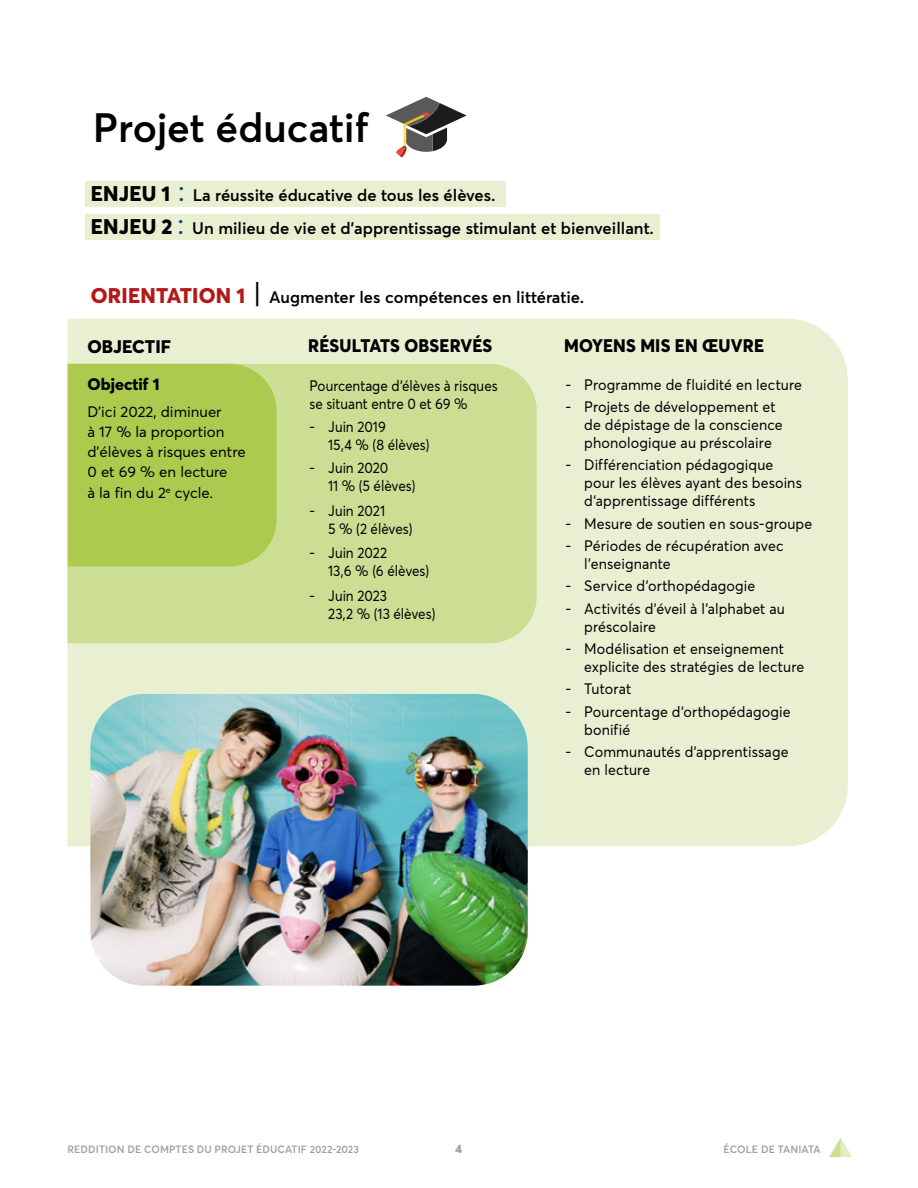
<style>
.page{position:relative;width:918px;height:1188px;background:#fff}
.page>*{position:absolute;margin:0;border:0;box-sizing:border-box;transform-origin:0 0}
.t1{font:600 40.5px "Averta";color:#000}
.t2{font:800 18px "Averta";letter-spacing:.01em;color:#000;scale:.96 1}
.t3{font:800 18px "Averta";letter-spacing:.01em;color:#000}
.t4{font:600 16.5px/33px "Averta";color:#000}
.t5{font:800 16.5px "Averta";color:#000}
.t6{font:15px/18px "Averta";letter-spacing:.005em;color:#000;scale:.95 1}
.t7{font:15px/18px "Averta";letter-spacing:.005em;color:#000;scale:.9 1}
.t8{font:15px/20.2px "Averta";letter-spacing:.005em;color:#000}
.t9{font:900 12px "Averta";color:#9f9f9f}
.t10{font:600 10.5px "Averta";letter-spacing:.01em;color:#9f9f9f}
.s1{font-weight:800;font-size:21px}
.s2{font-weight:400;font-size:28.5px;color:#004289}
.s3{font-weight:800;font-size:21px;color:#b21917}
.s4{font-weight:400;font-size:28.5px}
</style>
<div class="page">
<div style="left:85px;top:181px;width:420px;height:25px;background:#e9f0d2"></div>
<div style="left:85px;top:214px;width:575px;height:26px;background:#e9f0d2"></div>
<div style="left:10px;top:319px;width:838px;height:527px;background:#e9f0d2;border-radius:61px"></div>
<div style="left:67px;top:364px;width:470px;height:279px;background:#ccde94"></div>
<div style="left:67px;top:364px;width:210px;height:202px;background:#accb4e"></div>
<div style="left:10px;top:319px;width:57px;height:527px;background:#fff"></div>
<svg style="left:386px;top:97px;width:81px;height:61px"></svg>
<svg style="left:829px;top:1137px;width:23px;height:20px"></svg>
<img style="left:90px;top:694px;width:438px;height:292px">
<h1 class="t1" style="left:93px;top:102px;width:278px">Projet éducatif</h1>
<p class="t4" style="left:91px;top:178px;width:565px"><span class="s1">ENJEU 1</span> <span class="s2">:</span> La réussite éducative de tous les élèves.<br><span class="s1">ENJEU 2</span> <span class="s2">:</span> Un milieu de vie et d’apprentissage stimulant et bienveillant.</p>
<p class="t4" style="left:91px;top:281px;width:495px"><span class="s3">ORIENTATION 1</span> <span class="s4">|</span> Augmenter les compétences en littératie.</p>
<p class="t3" style="left:87px;top:335px;width:85px">OBJECTIF</p>
<p class="t5" style="left:88px;top:373px;width:73px">Objectif 1</p>
<p class="t8" style="left:87px;top:401px;width:160px">D’ici 2022, diminuer<br>à 17 % la proportion d’élèves à risques entre<br>0 et 69 % en lecture<br>à la fin du 2<sup>e</sup> cycle.</p>
<p class="t2" style="left:308px;top:334px;width:193px">RÉSULTATS OBSERVÉS</p>
<p class="t7" style="left:309px;top:376px;width:211px">Pourcentage d’élèves à risques se situant entre 0 et 69 %</p>
<p class="t7" style="left:328px;top:418px;width:114px;text-indent:-19px">- Juin 2019<br>15,4 % (8 élèves)</p>
<p class="t7" style="left:328px;top:459px;width:99px;text-indent:-19px">- Juin 2020<br>11 % (5 élèves)</p>
<p class="t7" style="left:328px;top:501px;width:95px;text-indent:-19px">- Juin 2021<br>5 % (2 élèves)</p>
<p class="t7" style="left:328px;top:544px;width:114px;text-indent:-19px">- Juin 2022<br>13,6 % (6 élèves)</p>
<p class="t7" style="left:328px;top:586px;width:121px;text-indent:-19px">- Juin 2023<br>23,2 % (13 élèves)</p>
<p class="t2" style="left:564px;top:334px;width:210px">MOYENS MIS EN ŒUVRE</p>
<p class="t6" style="left:565px;top:375px;width:251px">- Programme de fluidité en lecture</p>
<p class="t6" style="left:584px;top:398px;width:211px;text-indent:-19px">- Projets de développement et de dépistage de la conscience phonologique au préscolaire</p>
<p class="t6" style="left:584px;top:456px;width:231px;text-indent:-19px">- Différenciation pédagogique pour les élèves ayant des besoins d’apprentissage différents</p>
<p class="t6" style="left:565px;top:514px;width:261px">- Mesure de soutien en sous-groupe</p>
<p class="t6" style="left:584px;top:537px;width:211px;text-indent:-19px">- Périodes de récupération avec l’enseignante</p>
<p class="t6" style="left:565px;top:577px;width:201px">- Service d’orthopédagogie</p>
<p class="t6" style="left:584px;top:599px;width:213px;text-indent:-19px">- Activités d’éveil à l’alphabet au préscolaire</p>
<p class="t6" style="left:584px;top:640px;width:233px;text-indent:-19px">- Modélisation et enseignement explicite des stratégies de lecture</p>
<p class="t6" style="left:565px;top:680px;width:71px">- Tutorat</p>
<p class="t6" style="left:584px;top:702px;width:219px;text-indent:-19px">- Pourcentage d’orthopédagogie bonifié</p>
<p class="t6" style="left:584px;top:743px;width:217px;text-indent:-19px">- Communautés d’apprentissage en lecture</p>
<p class="t10" style="left:68px;top:1143px;width:293px">REDDITION DE COMPTES DU PROJET ÉDUCATIF 2022-2023</p>
<p class="t9" style="left:455px;top:1141px;width:8px">4</p>
<p class="t10" style="left:724px;top:1142px;width:99px">ÉCOLE DE TANIATA</p>
</div>
